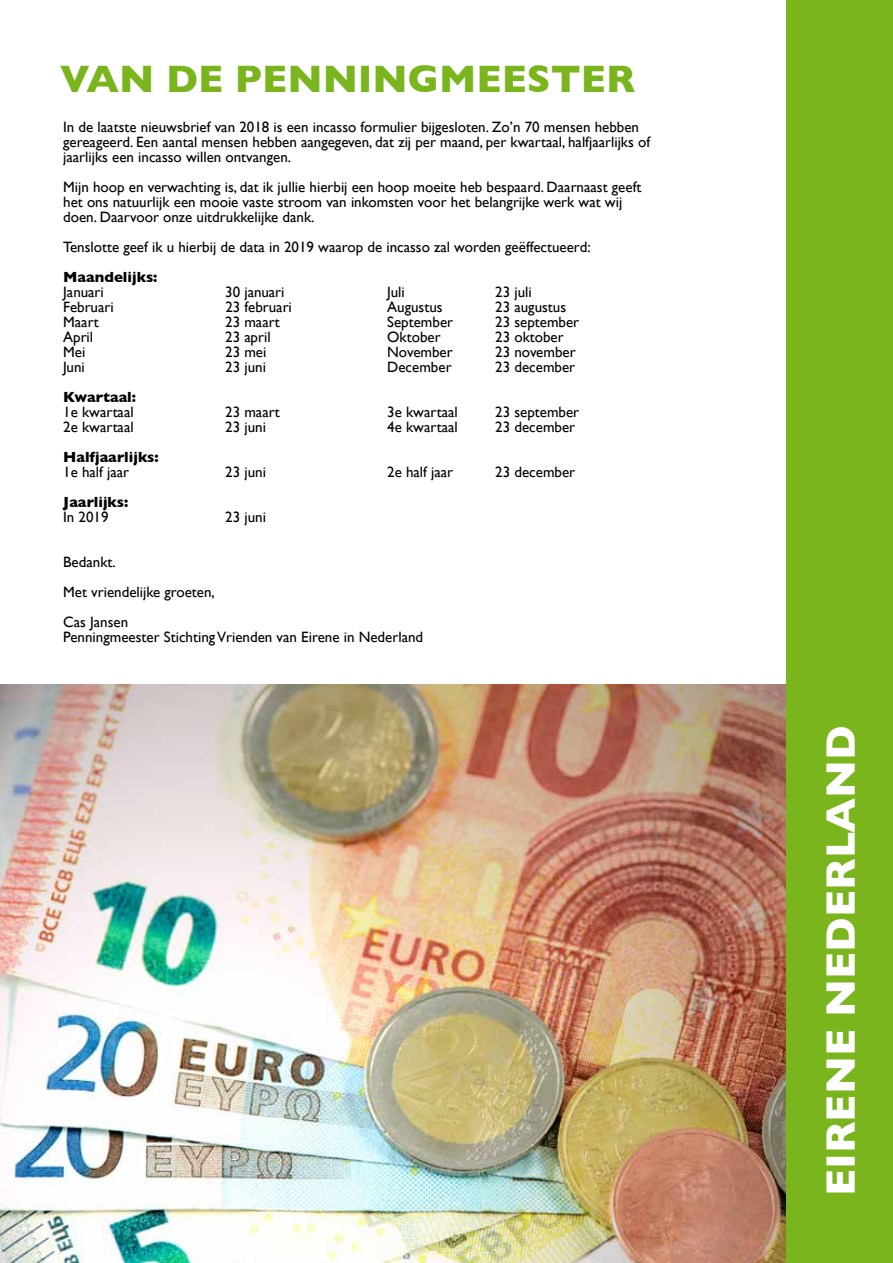
<style>
.page{position:relative;width:893px;height:1263px;background:#fff}
.page>*{position:absolute;margin:0;border:0;box-sizing:border-box;transform-origin:0 0}
.t1{font:700 42px "Gill Sans";color:#fff}
.t2{font:700 39px "Gill Sans";color:#7ab51d}
.t3{font:15px/15px "Gill Sans";color:#000}
.t4{font:700 15px "Gill Sans";color:#000}
</style>
<div class="page">
<img style="left:0;top:685px;width:786px;height:578px">
<div style="left:786px;top:0;width:107px;height:1263px;background:#7ab51d"></div>
<h2 class="t2" style="left:60px;top:47px;width:577px">VAN DE PENNINGMEESTER</h2>
<p class="t3" style="left:63px;top:119px;width:588px">In de laatste nieuwsbrief van 2018 is een incasso formulier bijgesloten. Zo’n 70 mensen hebben gereageerd. Een aantal mensen hebben aangegeven, dat zij per maand, per kwartaal, halfjaarlijks of jaarlijks een incasso willen ontvangen.</p>
<p class="t3" style="left:63px;top:179px;width:580px">Mijn hoop en verwachting is, dat ik jullie hierbij een hoop moeite heb bespaard. Daarnaast geeft het ons natuurlijk een mooie vaste stroom van inkomsten voor het belangrijke werk wat wij doen. Daarvoor onze uitdrukkelijke dank.</p>
<p class="t3" style="left:63px;top:239px;width:529px">Tenslotte geef ik u hierbij de data in 2019 waarop de incasso zal worden geëffectueerd:</p>
<p class="t4" style="left:63px;top:265px;width:96px">Maandelijks:</p>
<p class="t3" style="left:63px;top:284px;width:42px">Januari</p>
<p class="t3" style="left:225px;top:284px;width:61px">30 januari</p>
<p class="t3" style="left:387px;top:284px;width:19px">Juli</p>
<p class="t3" style="left:495px;top:284px;width:38px">23 juli</p>
<p class="t3" style="left:63px;top:299px;width:52px">Februari</p>
<p class="t3" style="left:225px;top:299px;width:68px">23 februari</p>
<p class="t3" style="left:387px;top:299px;width:57px">Augustus</p>
<p class="t3" style="left:495px;top:299px;width:73px">23 augustus</p>
<p class="t3" style="left:63px;top:314px;width:37px">Maart</p>
<p class="t3" style="left:225px;top:314px;width:56px">23 maart</p>
<p class="t3" style="left:387px;top:314px;width:67px">September</p>
<p class="t3" style="left:495px;top:314px;width:86px">23 september</p>
<p class="t3" style="left:63px;top:329px;width:32px">April</p>
<p class="t3" style="left:225px;top:329px;width:47px">23 april</p>
<p class="t3" style="left:387px;top:329px;width:55px">Oktober</p>
<p class="t3" style="left:495px;top:329px;width:70px">23 oktober</p>
<p class="t3" style="left:63px;top:344px;width:24px">Mei</p>
<p class="t3" style="left:225px;top:344px;width:43px">23 mei</p>
<p class="t3" style="left:387px;top:344px;width:67px">November</p>
<p class="t3" style="left:495px;top:344px;width:82px">23 november</p>
<p class="t3" style="left:63px;top:359px;width:23px">Juni</p>
<p class="t3" style="left:225px;top:359px;width:42px">23 juni</p>
<p class="t3" style="left:387px;top:359px;width:66px">December</p>
<p class="t3" style="left:495px;top:359px;width:81px">23 december</p>
<p class="t4" style="left:63px;top:385px;width:74px">Kwartaal:</p>
<p class="t3" style="left:63px;top:404px;width:72px">1e kwartaal</p>
<p class="t3" style="left:225px;top:404px;width:56px">23 maart</p>
<p class="t3" style="left:387px;top:404px;width:72px">3e kwartaal</p>
<p class="t3" style="left:495px;top:404px;width:86px">23 september</p>
<p class="t3" style="left:63px;top:419px;width:72px">2e kwartaal</p>
<p class="t3" style="left:225px;top:419px;width:42px">23 juni</p>
<p class="t3" style="left:387px;top:419px;width:72px">4e kwartaal</p>
<p class="t3" style="left:495px;top:419px;width:81px">23 december</p>
<p class="t4" style="left:63px;top:445px;width:97px">Halfjaarlijks:</p>
<p class="t3" style="left:63px;top:464px;width:68px">1e half jaar</p>
<p class="t3" style="left:225px;top:464px;width:42px">23 juni</p>
<p class="t3" style="left:387px;top:464px;width:68px">2e half jaar</p>
<p class="t3" style="left:495px;top:464px;width:81px">23 december</p>
<p class="t4" style="left:63px;top:490px;width:67px">Jaarlijks:</p>
<p class="t3" style="left:63px;top:509px;width:47px">In 2019</p>
<p class="t3" style="left:225px;top:509px;width:42px">23 juni</p>
<p class="t3" style="left:63px;top:546px;width:153px;line-height:30px">Bedankt.<br>Met vriendelijke groeten,<br>Cas Jansen</p>
<p class="t3" style="left:63px;top:629px;width:362px">Penningmeester Stichting Vrienden van Eirene in Nederland</p>
<h1 class="t1" style="left:807px;top:1196px;width:472px;rotate:-90deg">EIRENE NEDERLAND</h1>
</div>
